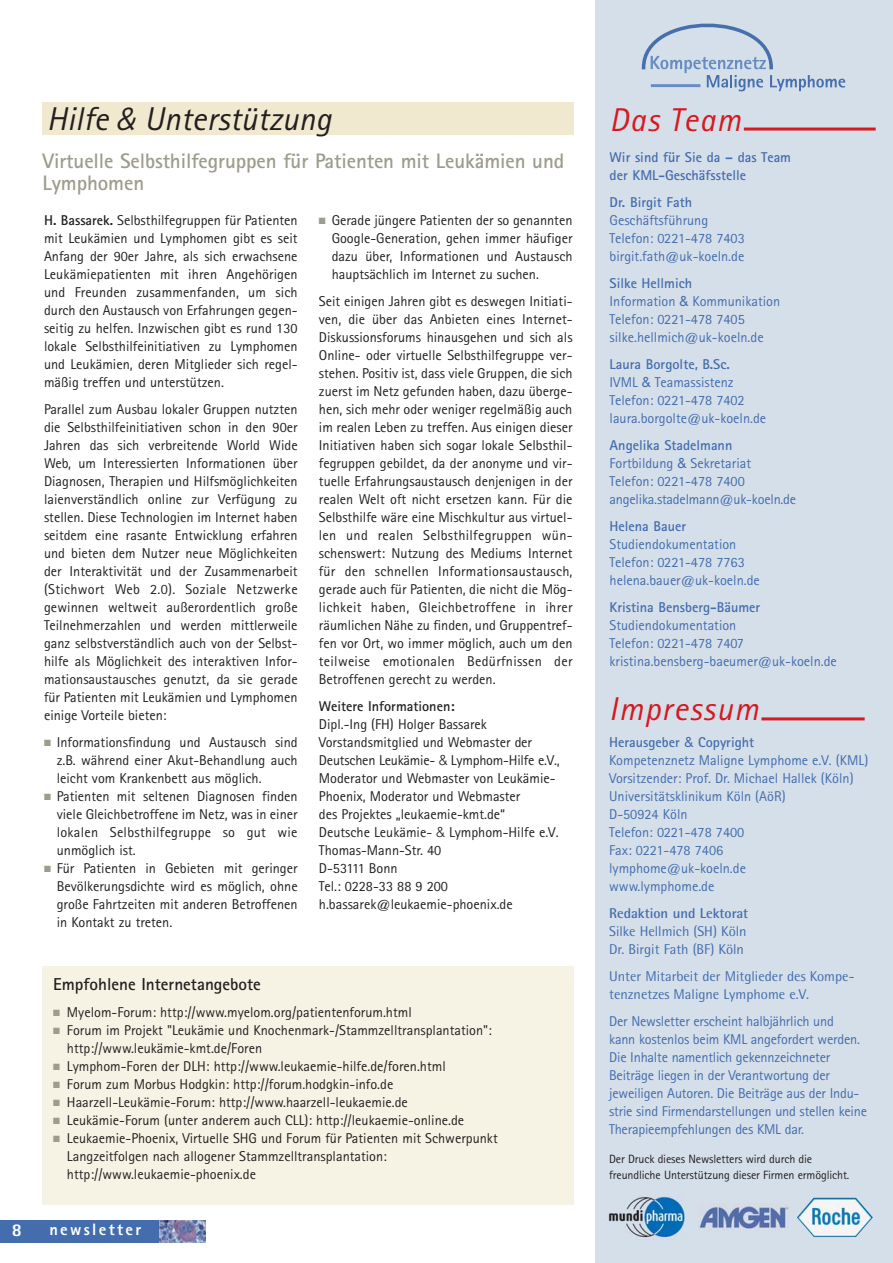
<style>
.page{position:relative;width:893px;height:1263px;background:#fff}
.page>*{position:absolute;margin:0;border:0;box-sizing:border-box;transform-origin:0 0}
.t1{font:italic 33px "Rotis Sans Serif";letter-spacing:.005em;color:#231f20}
.t2{font:italic 33px "Rotis Sans Serif";letter-spacing:.04em;color:#d71920}
.t3{font:700 21px/22.5px "Rotis Sans Serif";letter-spacing:-.005em;color:#9e9c8c}
.t4{font:800 18px "Rotis Sans Serif";color:#fff}
.t5{font:700 17.25px "Rotis Sans Serif";color:#231f20}
.t6{font:800 16.5px "Rotis Sans Serif";letter-spacing:.14em;color:#fff}
.t7{font:14.25px/18px "Rotis Sans Serif";color:#231f20;text-align:justify}
.t8{font:14.25px/18px "Rotis Sans Serif";color:#436dac}
.t9{font:14.25px/18px "Rotis Semi Sans";color:#436dac}
.t10{font:700 14.25px/18px "Rotis Sans Serif";color:#436dac}
.t11{font:700 14.25px "Rotis Sans Serif";color:#231f20}
.t12{font:700 14.25px "Rotis Semi Sans";color:#436dac}
.t13{font:12px/15.9px "Rotis Sans Serif";letter-spacing:-.01em;color:#231f20}
.s1{font-family:"Quay Itc T"}
.s2{font-weight:700}
.s3{color:#9e9c8c}
.s4{font-family:"Helvetica Neue";font-weight:300}
.s5{font-family:"Helvetica Neue"}
</style>
<div class="page">
<div style="left:595px;top:0;width:298px;height:1263px;background:#d5dfea"></div>
<div style="left:43px;top:102px;width:531px;height:33px;background:#f1e9cf"></div>
<div style="left:0;top:1220px;width:206px;height:22px;background:#436dac"></div>
<img style="left:159px;top:1220px;width:47px;height:22px">
<hr style="left:761px;top:717px;width:104px;height:3px;background:#d71920">
<img style="left:698px;top:1203px;width:91px;height:27px">
<img style="left:608px;top:1196px;width:78px;height:44px">
<img style="left:797px;top:1197px;width:76px;height:40px">
<svg style="left:641px;top:23px;width:204px;height:68px"></svg>
<hr style="left:744px;top:128px;width:132px;height:3px;background:#d71920">
<div style="left:43px;top:966px;width:531px;height:239px;background:#f7f3e4"></div>
<h1 class="t1" style="left:47px;top:107px;width:286px">Hilfe <span class="s1">&amp;</span> Unterstützung</h1>
<h2 class="t3" style="left:43px;top:151px;width:523px">Virtuelle Selbsthilfegruppen für Patienten mit Leukämien und<br>Lymphomen</h2>
<p class="t7" style="left:44px;top:213px;width:255px"><span class="s2">H. Bassarek.</span> Selbsthilfegruppen für Patienten mit Leukämien und Lymphomen gibt es seit Anfang der 90er Jahre, als sich erwachsene Leukämiepatienten mit ihren Angehörigen und Freunden zusammenfanden, um sich durch den Austausch von Erfahrungen gegen&shy;seitig zu helfen. Inzwischen gibt es rund 130 lokale Selbsthilfeinitiativen zu Lymphomen und Leukämien, deren Mitglieder sich regel&shy;mäßig treffen und unterstützen.</p>
<p class="t7" style="left:44px;top:402px;width:255px">Parallel zum Ausbau lokaler Gruppen nutzten die Selbsthilfeinitiativen schon in den 90er Jahren das sich verbreitende World Wide Web, um Interessierten Informationen über Diagnosen, Therapien und Hilfsmöglichkeiten laienverständlich online zur Verfügung zu stellen. Diese Technologien im Internet haben seitdem eine rasante Entwicklung erfahren und bieten dem Nutzer neue Möglichkeiten der Interaktivität und der Zusammenarbeit (Stichwort Web 2.0). Soziale Netzwerke gewinnen weltweit außerordentlich große Teilnehmerzahlen und werden mittlerweile ganz selbstverständlich auch von der Selbst&shy;hilfe als Möglichkeit des interaktiven Infor&shy;mationsaustausches genutzt, da sie gerade für Patienten mit Leukämien und Lymphomen einige Vorteile bieten:</p>
<p class="t7" style="left:57px;top:735px;width:242px;text-indent:-13px"><span class="s3">■</span> Informationsfindung und Austausch sind z.B. während einer Akut-Behandlung auch leicht vom Krankenbett aus möglich.</p>
<p class="t7" style="left:57px;top:789px;width:242px;text-indent:-13px"><span class="s3">■</span> Patienten mit seltenen Diagnosen finden viele Gleichbetroffene im Netz, was in einer lokalen Selbsthilfegruppe so gut wie unmöglich ist.</p>
<p class="t7" style="left:57px;top:861px;width:242px;text-indent:-13px"><span class="s3">■</span> Für Patienten in Gebieten mit geringer Bevölkerungsdichte wird es möglich, ohne große Fahrtzeiten mit anderen Betroffenen in Kontakt zu treten.</p>
<p class="t7" style="left:332px;top:213px;width:242px;text-indent:-13px"><span class="s3">■</span> Gerade jüngere Patienten der so genannten Google-Generation, gehen immer häufiger dazu über, Informationen und Austausch hauptsächlich im Internet zu suchen.</p>
<p class="t7" style="left:319px;top:294px;width:255px">Seit einigen Jahren gibt es deswegen Initiati&shy;ven, die über das Anbieten eines Internet-Diskussionsforums hinausgehen und sich als Online- oder virtuelle Selbsthilfegruppe ver&shy;stehen. Positiv ist, dass viele Gruppen, die sich zuerst im Netz gefunden haben, dazu überge&shy;hen, sich mehr oder weniger regelmäßig auch im realen Leben zu treffen. Aus einigen dieser Initiativen haben sich sogar lokale Selbsthil&shy;fegruppen gebildet, da der anonyme und vir&shy;tuelle Erfahrungsaustausch denjenigen in der realen Welt oft nicht ersetzen kann. Für die Selbsthilfe wäre eine Mischkultur aus virtuel&shy;len und realen Selbsthilfegruppen wün&shy;schenswert: Nutzung des Mediums Internet für den schnellen Informationsaustausch, gerade auch für Patienten, die nicht die Mög&shy;lichkeit haben, Gleichbetroffene in ihrer räumlichen Nähe zu finden, und Gruppentref&shy;fen vor Ort, wo immer möglich, auch um den teilweise emotionalen Bedürfnissen der Betroffenen gerecht zu werden.</p>
<p class="t11" style="left:319px;top:701px;width:137px">Weitere Informationen:</p>
<p class="t7" style="left:319px;top:717px;width:242px;text-align:left">Dipl.-Ing (FH) Holger Bassarek<br>Vorstandsmitglied und Webmaster der<br>Deutschen Leukämie- <span class="s4">&amp;</span> Lymphom-Hilfe e.V.,<br>Moderator und Webmaster von Leukämie-<br>Phoenix, Moderator und Webmaster<br>des Projektes „leukaemie-kmt.de“<br>Deutsche Leukämie- <span class="s4">&amp;</span> Lymphom-Hilfe e.V.<br>Thomas-Mann-Str. 40<br>D-53111 Bonn<br>Tel.: 0228-33 88 9 200 h.bassarek@leukaemie-phoenix.de</p>
<p class="t5" style="left:53px;top:978px;width:209px">Empfohlene Internetangebote</p>
<p class="t7" style="left:53px;top:1005px;width:360px"><span class="s3">■</span> Myelom-Forum: http://www.myelom.org/patientenforum.html</p>
<p class="t7" style="left:67px;top:1023px;width:426px;text-indent:-14px"><span class="s3">■</span> Forum im Projekt "Leukämie und Knochenmark-/Stammzelltransplantation": http://www.leukämie-kmt.de/Foren</p>
<p class="t7" style="left:53px;top:1059px;width:394px"><span class="s3">■</span> Lymphom-Foren der DLH: http://www.leukaemie-hilfe.de/foren.html</p>
<p class="t7" style="left:53px;top:1077px;width:342px"><span class="s3">■</span> Forum zum Morbus Hodgkin: http://forum.hodgkin-info.de</p>
<p class="t7" style="left:53px;top:1095px;width:356px"><span class="s3">■</span> Haarzell-Leukämie-Forum: http://www.haarzell-leukaemie.de</p>
<p class="t7" style="left:53px;top:1113px;width:413px"><span class="s3">■</span> Leukämie-Forum (unter anderem auch CLL): http://leukaemie-online.de</p>
<p class="t7" style="left:67px;top:1131px;width:432px;text-align:left;text-indent:-14px"><span class="s3">■</span> Leukaemie-Phoenix, Virtuelle SHG und Forum für Patienten mit Schwerpunkt<br>Langzeitfolgen nach allogener Stammzelltransplantation: http://www.leukaemie-phoenix.de</p>
<p class="t4" style="left:12px;top:1223px;width:12px">8</p>
<p class="t6" style="left:49px;top:1223px;width:93px">newsletter</p>
<h1 class="t2" style="left:610px;top:108px;width:133px">Das Team</h1>
<p class="t10" style="left:610px;top:150px;width:183px">Wir sind für Sie da – das Team der KML-Geschäfsstelle</p>
<p class="t10" style="left:610px;top:195px;width:84px">Dr. Birgit Fath</p>
<p class="t8" style="left:610px;top:213px;width:137px">Geschäftsführung<br>Telefon: 0221-478 7403 birgit.fath@uk-koeln.de</p>
<p class="t8" style="left:610px;top:276px;width:172px"><span class="s2">Silke Hellmich<br></span>Information <span class="s5">&amp;</span> Kommunikation<br>Telefon: 0221-478 7405 silke.hellmich@uk-koeln.de</p>
<p class="t8" style="left:610px;top:357px;width:158px"><span class="s2">Laura Borgolte, B.Sc.<br></span>IVML <span class="s5">&amp;</span> Teamassistenz<br>Telefon: 0221-478 7402 laura.borgolte@uk-koeln.de</p>
<p class="t8" style="left:610px;top:438px;width:188px"><span class="s2">Angelika Stadelmann<br></span>Fortbildung <span class="s5">&amp;</span> Sekretariat<br>Telefon: 0221-478 7400 angelika.stadelmann@uk-koeln.de</p>
<p class="t10" style="left:610px;top:519px;width:78px">Helena Bauer</p>
<p class="t8" style="left:610px;top:537px;width:152px">Studiendokumentation<br>Telefon: 0221-478 7763 helena.bauer@uk-koeln.de</p>
<p class="t10" style="left:610px;top:600px;width:152px">Kristina Bensberg-Bäumer</p>
<p class="t8" style="left:610px;top:618px;width:229px">Studiendokumentation<br>Telefon: 0221-478 7407 kristina.bensberg-baeumer@uk-koeln.de</p>
<h1 class="t2" style="left:609px;top:698px;width:151px">Impressum</h1>
<p class="t8" style="left:609px;top:735px;width:261px"><span class="s2">Herausgeber</span> <span class="s5">&amp;</span> <span class="s2">Copyright<br></span>Kompetenznetz Maligne Lymphome e.V. (KML)<br>Vorsitzender: Prof. Dr. Michael Hallek (Köln)<br>Universitätsklinikum Köln (AöR)<br>D-50924 Köln<br>Telefon: 0221-478 7400<br>Fax: 0221-478 7406<br>lymphome@uk-koeln.de<br>www.lymphome.de</p>
<p class="t12" style="left:609px;top:908px;width:141px">Redaktion und Lektorat</p>
<p class="t9" style="left:609px;top:924px;width:139px">Silke Hellmich (SH) Köln<br>Dr. Birgit Fath (BF) Köln</p>
<p class="t9" style="left:609px;top:969px;width:247px">Unter Mitarbeit der Mitglieder des Kompe&shy;tenznetzes Maligne Lymphome e.V.</p>
<p class="t8" style="left:609px;top:1014px;width:259px">Der Newsletter erscheint halbjährlich und<br>kann kostenlos beim KML angefordert werden.<br>Die Inhalte namentlich gekennzeichneter Beiträge liegen in der Verantwortung der jeweiligen Autoren. Die Beiträge aus der Indu&shy;strie sind Firmen darstellungen und stellen keine Therapie empfehlungen des KML dar.</p>
<p class="t13" style="left:609px;top:1153px;width:242px">Der Druck dieses Newsletters wird durch die freundliche Unterstützung dieser Firmen ermöglicht.</p>
</div>
